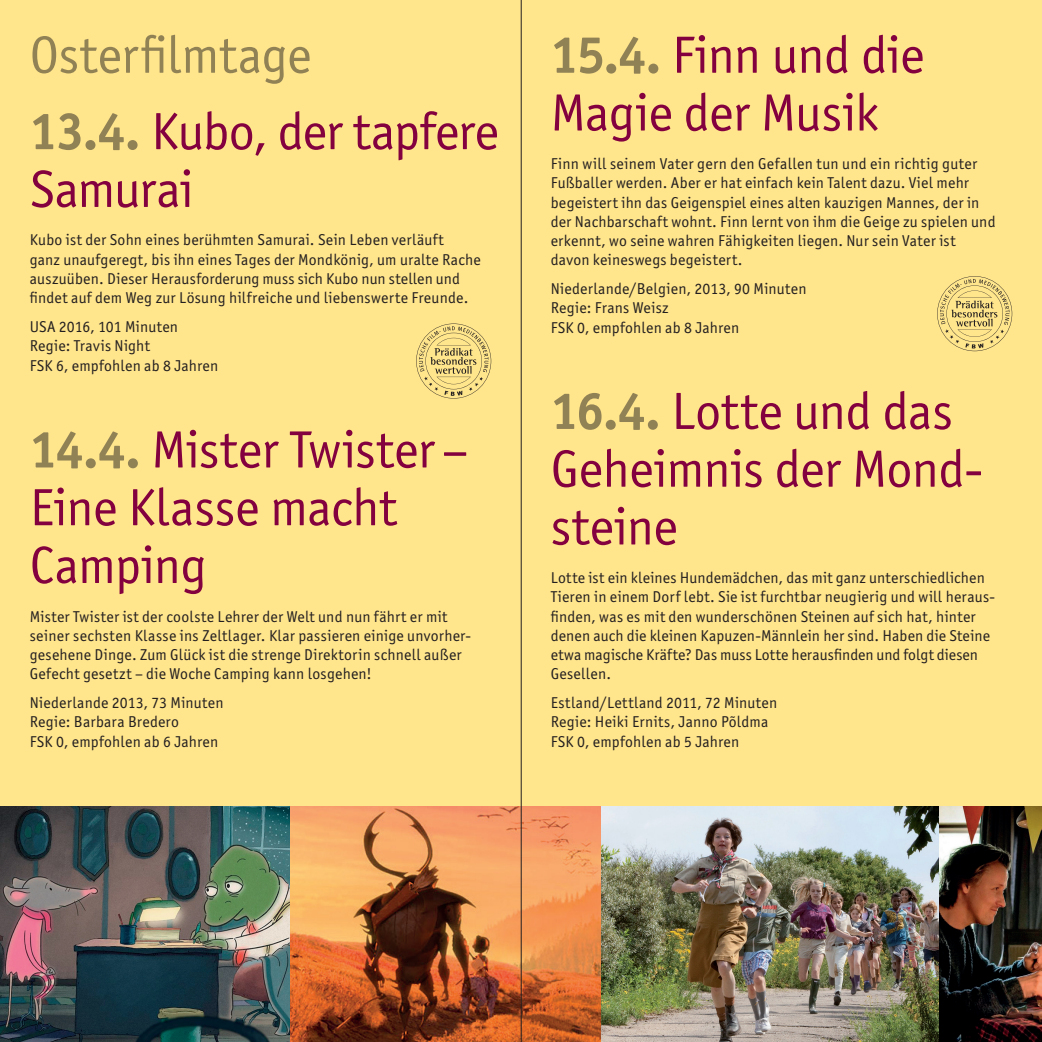
<style>
.page{position:relative;width:1042px;height:1042px;background:#ffe58c}
.page>*{position:absolute;margin:0;border:0;box-sizing:border-box;transform-origin:0 0}
.t1{font:52.5px/57.8px "Officina Sans ITC Pro";letter-spacing:-.01em;color:#83013e}
.t2{font:52.5px "Officina Sans ITC Pro";color:#918256}
.t3{font:15.75px/19.2px "Officina Sans ITC Pro";letter-spacing:.015em;color:#231f20}
.s1{font-weight:700;color:#918256}
</style>
<div class="page">
<img style="left:0;top:806px;width:1042px;height:236px">
<svg style="left:416px;top:323px;width:75px;height:75px"></svg>
<svg style="left:937px;top:276px;width:75px;height:75px"></svg>
<hr style="left:521px;top:0;width:1px;height:1042px;background:#231f20">
<h1 class="t2" style="left:30px;top:24px;width:283px">Osterfilmtage</h1>
<h1 class="t1" style="left:30px;top:102px;width:470px"><span class="s1">13.4.</span> Kubo, der tapfere<br>Samurai</h1>
<p class="t3" style="left:30px;top:230px;width:452px">Kubo ist der Sohn eines berühmten Samurai. Sein Leben verläuft<br>ganz unaufgeregt, bis ihn eines Tages der Mondkönig, um uralte Rache auszuüben. Dieser Herausforderung muss sich Kubo nun stellen und findet auf dem Weg zur Lösung hilfreiche und liebenswerte Freunde.</p>
<p class="t3" style="left:30px;top:317px;width:190px">USA 2016, 101 Minuten<br>Regie: Travis Night<br>FSK 6, empfohlen ab 8 Jahren</p>
<h1 class="t1" style="left:30px;top:421px;width:440px"><span class="s1">14.4.</span> Mister Twister –<br>Eine Klasse macht<br>Camping</h1>
<p class="t3" style="left:30px;top:606px;width:443px">Mister Twister ist der coolste Lehrer der Welt und nun fährt er mit seiner sechsten Klasse ins Zeltlager. Klar passieren einige unvorher&shy;gesehene Dinge. Zum Glück ist die strenge Direktorin schnell außer Gefecht gesetzt – die Woche Camping kann losgehen!</p>
<p class="t3" style="left:30px;top:693px;width:195px">Niederlande 2013, 73 Minuten<br>Regie: Barbara Bredero<br>FSK 0, empfohlen ab 6 Jahren</p>
<h1 class="t1" style="left:551px;top:26px;width:375px"><span class="s1">15.4.</span> Finn und die<br>Magie der Musik</h1>
<p class="t3" style="left:551px;top:154px;width:446px">Finn will seinem Vater gern den Gefallen tun und ein richtig guter Fußballer werden. Aber er hat einfach kein Talent dazu. Viel mehr begeistert ihn das Geigenspiel eines alten kauzigen Mannes, der in der Nachbarschaft wohnt. Finn lernt von ihm die Geige zu spielen und erkennt, wo seine wahren Fähigkeiten liegen. Nur sein Vater ist davon keineswegs begeistert.</p>
<p class="t3" style="left:551px;top:279px;width:257px">Niederlande/Belgien, 2013, 90 Minuten<br>Regie: Frans Weisz<br>FSK 0, empfohlen ab 8 Jahren</p>
<h1 class="t1" style="left:551px;top:382px;width:434px"><span class="s1">16.4.</span> Lotte und das<br>Geheimnis der Mond&shy;steine</h1>
<p class="t3" style="left:551px;top:568px;width:446px">Lotte ist ein kleines Hundemädchen, das mit ganz unterschiedlichen Tieren in einem Dorf lebt. Sie ist furchtbar neugierig und will heraus&shy;finden, was es mit den wunderschönen Steinen auf sich hat, hinter denen auch die kleinen Kapuzen-Männlein her sind. Haben die Steine etwa magische Kräfte? Das muss Lotte herausfinden und folgt diesen Gesellen.</p>
<p class="t3" style="left:551px;top:693px;width:228px">Estland/Lettland 2011, 72 Minuten<br>Regie: Heiki Ernits, Janno Põldma<br>FSK 0, empfohlen ab 5 Jahren</p>
</div>
